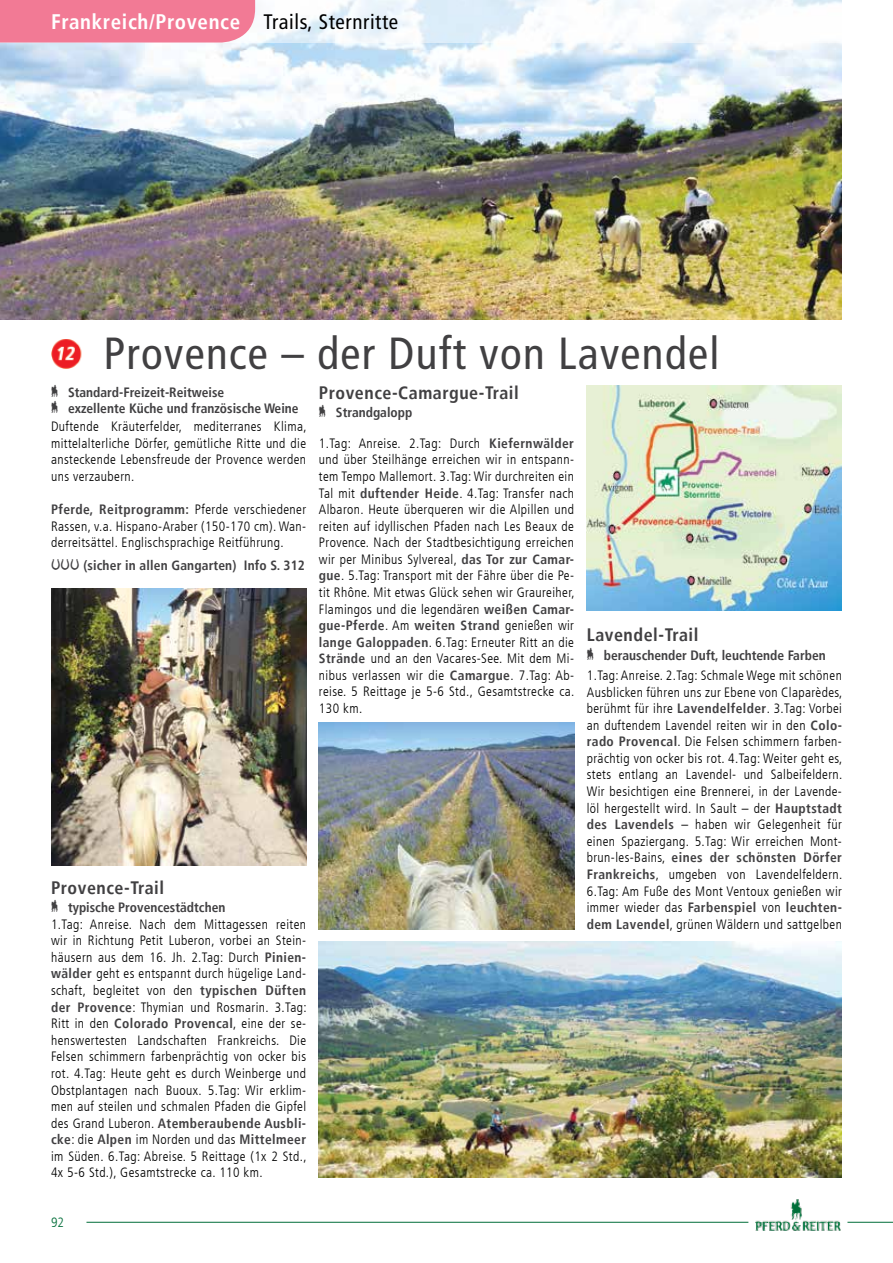
<style>
.page{position:relative;width:893px;height:1263px;background:#fff}
.page>*{position:absolute;margin:0;border:0;box-sizing:border-box;transform-origin:0 0}
.t1{font:condensed 45px "Frutiger LT";letter-spacing:.03em;color:#414042}
.t2{font:700 condensed 21px "Frutiger LT";letter-spacing:.03em;color:#fff}
.t3{font:700 condensed 18px "Frutiger LT";letter-spacing:.03em;color:#414042}
.t4{font:300 condensed 13.5px/16.6px "Frutiger LT";letter-spacing:.03em;color:#000;text-align:justify}
.t5{font:700 condensed 13.5px/16.2px "Frutiger LT";color:#414042}
.t6{font:300 condensed 13.5px "Frutiger LT";color:#006d38}
.s1{font-weight:400;color:#000}
.s2{font-weight:700;color:#414042}
</style>
<div class="page">
<img style="left:51px;top:339px;width:31px;height:30px">
<img style="left:319px;top:941px;width:523px;height:237px">
<img style="left:587px;top:386px;width:255px;height:225px">
<img style="left:51px;top:588px;width:255px;height:277px">
<img style="left:0;top:43px;width:842px;height:276px">
<img style="left:319px;top:722px;width:255px;height:207px">
<svg style="left:255px;top:0;width:587px;height:43px"></svg>
<img style="left:755px;top:1199px;width:85px;height:32px">
<hr style="left:847px;top:1222px;width:46px;height:1px;background:#006d38">
<hr style="left:86px;top:1222px;width:662px;height:1px;background:#006d38">
<div style="left:0;top:0;width:255px;height:43px;background:#f27a95"></div>
<h2 class="t2" style="left:51px;top:9px;width:349px">Frankreich/Provence <span class="s1">Trails, Sternritte</span></h2>
<h1 class="t1" style="left:103px;top:327px;width:617px">Provence – der Duft von Lavendel</h1>
<h3 class="t3" style="left:319px;top:382px;width:201px">Provence-Camargue-Trail</h3>
<p class="t5" style="left:319px;top:405px;width:95px">‡ Strandgalopp</p>
<p class="t4" style="left:319px;top:435px;width:257px">1.Tag: Anreise. 2.Tag: Durch <span class="s2">Kiefernwälder </span>und über Steilhänge erreichen wir in entspann&shy;tem Tempo Mallemort. 3.Tag: Wir durchreiten ein Tal mit <span class="s2">duftender Heide</span>. 4.Tag: Transfer nach Albaron. Heute überqueren wir die Alpillen und reiten auf idyllischen Pfaden nach Les Beaux de Provence. Nach der Stadtbesichtigung erreichen wir per Minibus Sylvereal, <span class="s2">das Tor zur Camar&shy;gue</span>. 5.Tag: Transport mit der Fähre über die Pe&shy;tit Rhône. Mit etwas Glück sehen wir Graureiher, Flamingos und die legendären <span class="s2">weißen Camar&shy;gue-Pferde</span>. Am <span class="s2">weiten Strand</span> genießen wir <span class="s2">lange Galoppaden</span>. 6.Tag: Erneuter Ritt an die <span class="s2">Strände</span> und an den Vacares-See. Mit dem Mi&shy;nibus verlassen wir die <span class="s2">Camargue</span>. 7.Tag: Ab&shy;reise. 5 Reittage je 5-6 Std., Gesamtstrecke ca.<br>130 km.</p>
<p class="t5" style="left:51px;top:384px;width:249px">‡ Standard-Freizeit-Reitweise<br>‡ exzellente Küche und französische Weine</p>
<p class="t4" style="left:51px;top:418px;width:257px">Duftende Kräuterfelder, mediterranes Klima, mittelalterliche Dörfer, gemütliche Ritte und die ansteckende Lebensfreude der Provence werden uns verzaubern.</p>
<p class="t4" style="left:51px;top:501px;width:257px"><span class="s2">Pferde, Reitprogramm:</span> Pferde verschiedener Rassen, v.a. Hispano-Araber (150-170 cm). Wan&shy;derreitsättel. Englischsprachige Reitführung.</p>
<p class="t5" style="left:51px;top:557px;width:255px">††† (sicher in allen Gangarten) Info S. 312</p>
<h3 class="t3" style="left:587px;top:624px;width:113px">Lavendel-Trail</h3>
<p class="t5" style="left:587px;top:647px;width:240px">‡ berauschender Duft, leuchtende Farben</p>
<p class="t4" style="left:587px;top:667px;width:257px">1.Tag: Anreise. 2.Tag: Schmale Wege mit schönen Ausblicken führen uns zur Ebene von Claparèdes, berühmt für ihre <span class="s2">Lavendelfelder</span>. 3.Tag: Vorbei an duftendem Lavendel reiten wir in den <span class="s2">Colo&shy;rado Provencal</span>. Die Felsen schimmern farben&shy;prächtig von ocker bis rot. 4.Tag: Weiter geht es, stets entlang an Lavendel- und Salbeifeldern.<br>Wir besichtigen eine Brennerei, in der Lavende&shy;löl hergestellt wird. In Sault – der <span class="s2">Hauptstadt des Lavendels</span> – haben wir Gelegenheit für einen Spaziergang. 5.Tag: Wir erreichen Mont&shy;brun-les-Bains, <span class="s2">eines der schönsten Dörfer Frankreichs</span>, umgeben von Lavendelfeldern.<br>6.Tag: Am Fuße des Mont Ventoux genießen wir immer wieder das <span class="s2">Farbenspiel</span> von <span class="s2">leuchten&shy;dem Lavendel</span>, grünen Wäldern und sattgelben</p>
<h3 class="t3" style="left:51px;top:877px;width:115px">Provence-Trail</h3>
<p class="t5" style="left:51px;top:899px;width:176px">‡ typische Provencestädtchen</p>
<p class="t4" style="left:51px;top:916px;width:257px">1.Tag: Anreise. Nach dem Mittagessen reiten wir in Richtung Petit Luberon, vorbei an Stein&shy;häusern aus dem 16. Jh. 2.Tag: Durch <span class="s2">Pinien&shy;wälder</span> geht es entspannt durch hügelige Land&shy;schaft, begleitet von den <span class="s2">typischen Düften der Provence</span>: Thymian und Rosmarin. 3.Tag:<br>Ritt in den <span class="s2">Colorado Provencal</span>, eine der se&shy;henswertesten Landschaften Frankreichs. Die Felsen schimmern farbenprächtig von ocker bis rot. 4.Tag: Heute geht es durch Weinberge und Obstplantagen nach Buoux. 5.Tag: Wir erklim&shy;men auf steilen und schmalen Pfaden die Gipfel des Grand Luberon. <span class="s2">Atemberaubende Ausbli&shy;cke</span>: die <span class="s2">Alpen</span> im Norden und das <span class="s2">Mittelmeer </span>im Süden. 6.Tag: Abreise. 5 Reittage (1x 2 Std., 4x 5-6 Std.), Gesamtstrecke ca. 110 km.</p>
<p class="t6" style="left:51px;top:1214px;width:14px">92</p>
</div>
